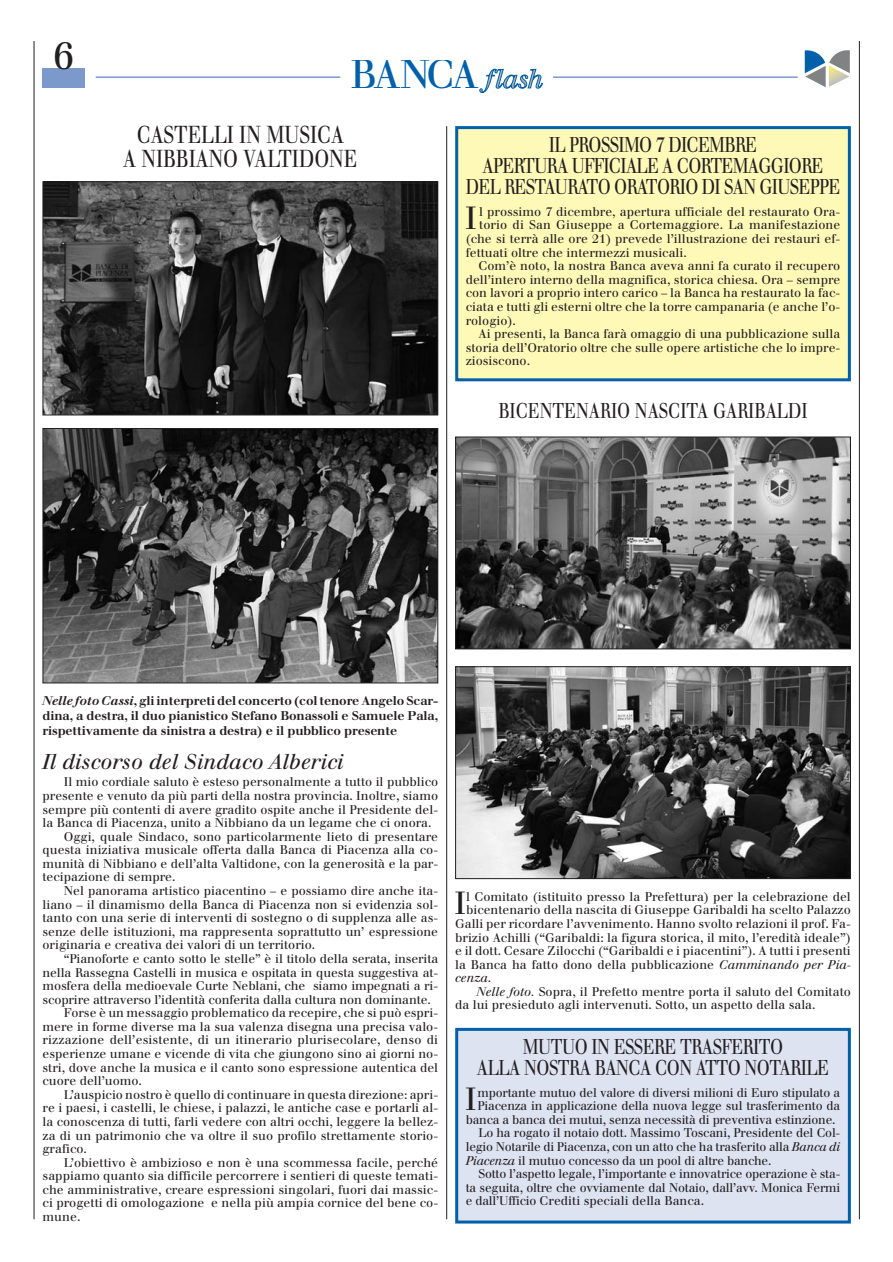
<style>
.page{position:relative;width:893px;height:1262px;background:#fff}
.page>*{position:absolute;margin:0;border:0;box-sizing:border-box;transform-origin:0 0}
.t1{font:39.6px "Walbaum";letter-spacing:-.08em;color:#0060a9}
.t2{font:38.25px "Walbaum";color:#231f20}
.t3{font:31.35px "Walbaum";color:#231f20}
.t4{font:24px/24px "Walbaum";color:#231f20;text-align:center;scale:.8 1}
.t5{font:21px/21px "Walbaum";letter-spacing:-.04em;color:#231f20;text-align:center;scale:.8 1}
.t6{font:italic 21px "Walbaum";color:#231f20}
.t7{font:21px "Walbaum";color:#231f20;scale:.8 1}
.t8{font:12.3px "Walbaum";color:#231f20}
.t9{font:700 12.3px/14.9px "Walbaum";letter-spacing:-.01em;color:#231f20;text-align:justify}
.t10{font:italic 12.3px "Walbaum";color:#231f20}
.s1{font-style:italic;font-size:25.8px;color:#b3b3b3}
.s2{font-style:italic}
.s3{font-style:normal}
</style>
<div class="page">
<div style="left:43px;top:69px;width:42px;height:19px;background:#7b9acb"></div>
<hr style="left:34px;top:41px;width:1px;height:1178px;background:#231f20">
<hr style="left:859px;top:41px;width:1px;height:1178px;background:#231f20">
<hr style="left:96px;top:76px;width:244px;height:2px;background:#7b9acb">
<hr style="left:553px;top:76px;width:244px;height:2px;background:#7b9acb">
<svg style="left:804px;top:50px;width:45px;height:37px"></svg>
<img style="left:45px;top:183px;width:391px;height:230px">
<div style="left:43px;top:181px;width:395px;height:234px;border:1px solid #231f20"></div>
<img style="left:45px;top:430px;width:391px;height:251px">
<div style="left:43px;top:428px;width:395px;height:255px;border:1px solid #231f20"></div>
<div style="left:456px;top:128px;width:393px;height:252px;background:#fff9b8"></div>
<div style="left:455px;top:126px;width:395px;height:255px;border:3px solid #0060a9"></div>
<img style="left:457px;top:438px;width:391px;height:209px">
<div style="left:455px;top:436px;width:395px;height:213px;border:1px solid #231f20"></div>
<img style="left:457px;top:668px;width:391px;height:209px">
<div style="left:455px;top:666px;width:395px;height:213px;border:1px solid #231f20"></div>
<div style="left:456px;top:1029px;width:393px;height:193px;background:#dee3f2"></div>
<div style="left:455px;top:1027px;width:395px;height:196px;border:3px solid #0060a9"></div>
<hr style="left:446px;top:126px;width:1px;height:1093px;background:#231f20">
<h2 class="t2" style="left:53px;top:41px;width:23px">6</h2>
<h1 class="t1" style="left:350px;top:60px;width:194px">BANCA <span class="s1">flash</span></h1>
<h3 class="t4" style="left:123px;top:125px;width:294px">CASTELLI IN MUSICA<br>A NIBBIANO VALTIDONE</h3>
<h3 class="t5" style="left:466px;top:136px;width:469px">IL PROSSIMO 7 DICEMBRE<br>APERTURA UFFICIALE A CORTEMAGGIORE<br>DEL RESTAURATO ORATORIO DI SAN GIUSEPPE</h3>
<h3 class="t3" style="left:465px;top:207px;width:13px">I</h3>
<p class="t8" style="left:479px;top:207px;width:362px">l prossimo 7 dicembre, apertura ufficiale del restaurato Ora-</p>
<p class="t8" style="left:479px;top:220px;width:362px">torio di San Giuseppe a Cortemaggiore. La manifestazione</p>
<p class="t8" style="left:465px;top:234px;width:376px">(che si terrà alle ore 21) prevede l’illustrazione dei restauri ef-</p>
<p class="t8" style="left:465px;top:248px;width:223px">fettuati oltre che intermezzi musicali.</p>
<p class="t8" style="left:478px;top:261px;width:363px">Com’è noto, la nostra Banca aveva anni fa curato il recupero</p>
<p class="t8" style="left:465px;top:275px;width:376px">dell’intero interno della magnifica, storica chiesa. Ora – sempre</p>
<p class="t8" style="left:465px;top:288px;width:376px">con lavori a proprio intero carico – la Banca ha restaurato la fac-</p>
<p class="t8" style="left:465px;top:302px;width:376px">ciata e tutti gli esterni oltre che la torre campanaria (e anche l’o-</p>
<p class="t8" style="left:465px;top:316px;width:52px">rologio).</p>
<p class="t8" style="left:478px;top:329px;width:363px">Ai presenti, la Banca farà omaggio di una pubblicazione sulla</p>
<p class="t8" style="left:465px;top:343px;width:376px">storia dell’Oratorio oltre che sulle opere artistiche che lo impre-</p>
<p class="t8" style="left:465px;top:356px;width:66px">ziosiscono.</p>
<h3 class="t7" style="left:498px;top:402px;width:388px">BICENTENARIO NASCITA GARIBALDI</h3>
<p class="t9" style="left:43px;top:694px;width:397px"><span class="s2">Nelle foto Cassi</span>, gli interpreti del concerto (col tenore Angelo Scar&shy;dina, a destra, il duo pianistico Stefano Bonassoli e Samuele Pala, rispettivamente da sinistra a destra) e il pubblico presente</p>
<h3 class="t6" style="left:43px;top:753px;width:302px">Il discorso del Sindaco Alberici</h3>
<p class="t8" style="left:64px;top:777px;width:376px">Il mio cordiale saluto è esteso personalmente a tutto il pubblico</p>
<p class="t8" style="left:43px;top:791px;width:397px">presente e venuto da più parti della nostra provincia. Inoltre, siamo</p>
<p class="t8" style="left:43px;top:804px;width:397px">sempre più contenti di avere gradito ospite anche il Presidente del-</p>
<p class="t8" style="left:43px;top:818px;width:390px">la Banca di Piacenza, unito a Nibbiano da un legame che ci onora.</p>
<p class="t8" style="left:64px;top:832px;width:376px">Oggi, quale Sindaco, sono particolarmente lieto di presentare</p>
<p class="t8" style="left:43px;top:845px;width:397px">questa iniziativa musicale offerta dalla Banca di Piacenza alla co-</p>
<p class="t8" style="left:43px;top:859px;width:397px">munità di Nibbiano e dell’alta Valtidone, con la generosità e la par-</p>
<p class="t8" style="left:43px;top:872px;width:134px">tecipazione di sempre.</p>
<p class="t8" style="left:64px;top:886px;width:376px">Nel panorama artistico piacentino – e possiamo dire anche ita-</p>
<p class="t8" style="left:43px;top:899px;width:397px">liano – il dinamismo della Banca di Piacenza non si evidenzia sol-</p>
<p class="t8" style="left:43px;top:913px;width:397px">tanto con una serie di interventi di sostegno o di supplenza alle as-</p>
<p class="t8" style="left:43px;top:927px;width:397px">senze delle istituzioni, ma rappresenta soprattutto un’ espressione</p>
<p class="t8" style="left:43px;top:940px;width:274px">originaria e creativa dei valori di un territorio.</p>
<p class="t8" style="left:64px;top:954px;width:376px">“Pianoforte e canto sotto le stelle” è il titolo della serata, inserita</p>
<p class="t8" style="left:43px;top:967px;width:397px">nella Rassegna Castelli in musica e ospitata in questa suggestiva at-</p>
<p class="t8" style="left:43px;top:981px;width:397px">mosfera della medioevale Curte Neblani, che siamo impegnati a ri-</p>
<p class="t8" style="left:43px;top:994px;width:390px">scoprire attraverso l’identità conferita dalla cultura non dominante.</p>
<p class="t8" style="left:64px;top:1008px;width:376px">Forse è un messaggio problematico da recepire, che si può espri-</p>
<p class="t8" style="left:43px;top:1022px;width:397px">mere in forme diverse ma la sua valenza disegna una precisa valo-</p>
<p class="t8" style="left:43px;top:1035px;width:397px">rizzazione dell’esistente, di un itinerario plurisecolare, denso di</p>
<p class="t8" style="left:43px;top:1049px;width:397px">esperienze umane e vicende di vita che giungono sino ai giorni no-</p>
<p class="t8" style="left:43px;top:1062px;width:397px">stri, dove anche la musica e il canto sono espressione autentica del</p>
<p class="t8" style="left:43px;top:1076px;width:101px">cuore dell’uomo.</p>
<p class="t8" style="left:64px;top:1089px;width:376px">L’auspicio nostro è quello di continuare in questa direzione: apri-</p>
<p class="t8" style="left:43px;top:1103px;width:397px">re i paesi, i castelli, le chiese, i palazzi, le antiche case e portarli al-</p>
<p class="t8" style="left:43px;top:1117px;width:397px">la conoscenza di tutti, farli vedere con altri occhi, leggere la bellez-</p>
<p class="t8" style="left:43px;top:1130px;width:397px">za di un patrimonio che va oltre il suo profilo strettamente storio-</p>
<p class="t8" style="left:43px;top:1144px;width:46px">grafico.</p>
<p class="t8" style="left:64px;top:1157px;width:376px">L’obiettivo è ambizioso e non è una scommessa facile, perché</p>
<p class="t8" style="left:43px;top:1171px;width:397px">sappiamo quanto sia difficile percorrere i sentieri di queste temati-</p>
<p class="t8" style="left:43px;top:1184px;width:397px">che amministrative, creare espressioni singolari, fuori dai massic-</p>
<p class="t8" style="left:43px;top:1198px;width:397px">ci progetti di omologazione e nella più ampia cornice del bene co-</p>
<p class="t8" style="left:43px;top:1212px;width:39px">mune.</p>
<h3 class="t3" style="left:454px;top:891px;width:13px">I</h3>
<p class="t8" style="left:466px;top:892px;width:386px">l Comitato (istituito presso la Prefettura) per la celebrazione del</p>
<p class="t8" style="left:466px;top:905px;width:386px">bicentenario della nascita di Giuseppe Garibaldi ha scelto Palazzo</p>
<p class="t8" style="left:455px;top:919px;width:397px">Galli per ricordare l’avvenimento. Hanno svolto relazioni il prof. Fa-</p>
<p class="t8" style="left:455px;top:932px;width:397px">brizio Achilli (“Garibaldi: la figura storica, il mito, l’eredità ideale”)</p>
<p class="t8" style="left:455px;top:946px;width:397px">e il dott. Cesare Zilocchi (“Garibaldi e i piacentini”). A tutti i presenti</p>
<p class="t8" style="left:455px;top:959px;width:397px">la Banca ha fatto dono della pubblicazione <span class="s2">Camminando per Pia-</span></p>
<p class="t10" style="left:455px;top:973px;width:38px">cenza<span class="s3">.</span></p>
<p class="t8" style="left:476px;top:987px;width:376px"><span class="s2">Nelle foto.</span> Sopra, il Prefetto mentre porta il saluto del Comitato</p>
<p class="t8" style="left:455px;top:1000px;width:362px">da lui presieduto agli intervenuti. Sotto, un aspetto della sala.</p>
<h3 class="t5" style="left:477px;top:1037px;width:441px">MUTUO IN ESSERE TRASFERITO<br>ALLA NOSTRA BANCA CON ATTO NOTARILE</h3>
<h3 class="t3" style="left:465px;top:1087px;width:13px">I</h3>
<p class="t8" style="left:477px;top:1087px;width:364px">mportante mutuo del valore di diversi milioni di Euro stipulato a</p>
<p class="t8" style="left:477px;top:1101px;width:364px">Piacenza in applicazione della nuova legge sul trasferimento da</p>
<p class="t8" style="left:465px;top:1114px;width:371px">banca a banca dei mutui, senza necessità di preventiva estinzione.</p>
<p class="t8" style="left:478px;top:1128px;width:363px">Lo ha rogato il notaio dott. Massimo Toscani, Presidente del Col-</p>
<p class="t8" style="left:465px;top:1142px;width:376px">legio Notarile di Piacenza, con un atto che ha trasferito alla <span class="s2">Banca di</span></p>
<p class="t8" style="left:465px;top:1155px;width:307px"><span class="s2">Piacenza</span> il mutuo concesso da un pool di altre banche.</p>
<p class="t8" style="left:478px;top:1169px;width:363px">Sotto l’aspetto legale, l’importante e innovatrice operazione è sta-</p>
<p class="t8" style="left:465px;top:1182px;width:376px">ta seguita, oltre che ovviamente dal Notaio, dall’avv. Monica Fermi</p>
<p class="t8" style="left:465px;top:1196px;width:240px">e dall’Ufficio Crediti speciali della Banca.</p>
</div>
